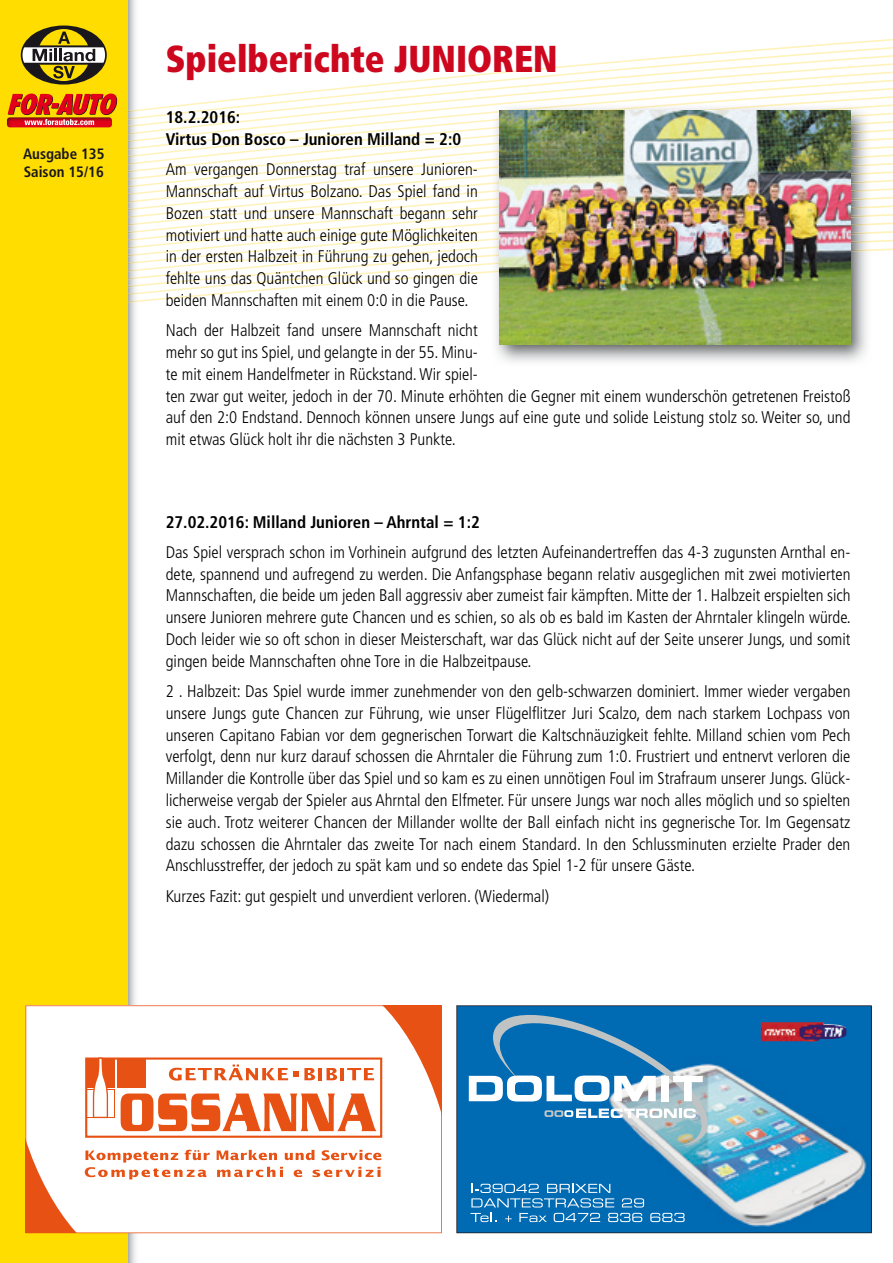
<style>
.page{position:relative;width:893px;height:1263px;background:#fff}
.page>*{position:absolute;margin:0;border:0;box-sizing:border-box;transform-origin:0 0}
.t1{font:900 condensed 37.5px "Frutiger";color:#cd071e;scale:.95 1}
.t2{font:300 condensed 16.8px/21.8px "Frutiger";color:#010000;text-align:justify}
.t3{font:700 condensed 16.8px/21.8px "Frutiger";color:#010000}
.t4{font:700 condensed 15px/18px "Frutiger";color:#1a171c}
</style>
<div class="page">
<svg style="left:145px;top:39px;width:748px;height:70px"></svg>
<img style="left:128px;top:0;width:11px;height:1263px">
<svg style="left:128px;top:109px;width:765px;height:194px"></svg>
<div style="left:0;top:0;width:128px;height:1263px;background:#fd0"></div>
<svg style="left:21px;top:26px;width:86px;height:59px"></svg>
<img style="left:7px;top:118px;width:105px;height:9px">
<svg style="left:8px;top:94px;width:110px;height:31px"></svg>
<svg style="left:26px;top:1006px;width:415px;height:227px"></svg>
<svg style="left:456px;top:1005px;width:416px;height:228px;background:#3887bb"></svg>
<img style="left:491px;top:103px;width:380px;height:259px">
<img style="left:491px;top:208px;width:380px;height:48px">
<img style="left:491px;top:200px;width:380px;height:8px">
<img style="left:491px;top:192px;width:380px;height:8px">
<img style="left:491px;top:184px;width:380px;height:8px">
<img style="left:491px;top:176px;width:380px;height:8px">
<img style="left:491px;top:168px;width:380px;height:8px">
<img style="left:491px;top:160px;width:380px;height:8px">
<img style="left:491px;top:152px;width:380px;height:8px">
<img style="left:491px;top:106px;width:380px;height:31px">
<img style="left:491px;top:103px;width:325px;height:26px">
<img style="left:491px;top:103px;width:215px;height:18px">
<img style="left:491px;top:103px;width:117px;height:10px">
<img style="left:491px;top:103px;width:27px;height:2px">
<img style="left:499px;top:111px;width:351px;height:234px">
<p class="t4" style="left:23px;top:145px;width:83px">Ausgabe 135<br>Saison 15/16</p>
<h1 class="t1" style="left:166px;top:36px;width:414px">Spielberichte JUNIOREN</h1>
<p class="t3" style="left:166px;top:107px;width:297px">18.2.2016:<br>Virtus Don Bosco – Junioren Milland = 2:0</p>
<p class="t2" style="left:166px;top:159px;width:314px">Am vergangen Donnerstag traf unsere Junioren-Mannschaft auf Virtus Bolzano. Das Spiel fand in Bozen statt und unsere Mannschaft begann sehr motiviert und hatte auch einige gute Möglichkeiten in der ersten Halbzeit in Führung zu gehen, jedoch fehlte uns das Quäntchen Glück und so gingen die beiden Mannschaften mit einem 0:0 in die Pause.</p>
<p class="t2" style="left:166px;top:320px;width:686px;text-align:left">Nach der Halbzeit fand unsere Mannschaft nicht<br>mehr so gut ins Spiel, und gelangte in der 55. Minu-<br>te mit einem Handelfmeter in Rückstand. Wir spiel-<br>ten zwar gut weiter, jedoch in der 70. Minute erhöhten die Gegner mit einem wunderschön getretenen Freistoß auf den 2:0 Endstand. Dennoch können unsere Jungs auf eine gute und solide Leistung stolz so. Weiter so, und mit etwas Glück holt ihr die nächsten 3 Punkte.</p>
<p class="t3" style="left:166px;top:511px;width:316px">27.02.2016: Milland Junioren – Ahrntal = 1:2</p>
<p class="t2" style="left:166px;top:541px;width:687px">Das Spiel versprach schon im Vorhinein aufgrund des letzten Aufeinandertreffen das 4-3 zugunsten Arnthal en&shy;dete, spannend und aufregend zu werden. Die Anfangsphase begann relativ ausgeglichen mit zwei motivierten Mannschaften, die beide um jeden Ball aggressiv aber zumeist fair kämpften. Mitte der 1. Halbzeit erspielten sich unsere Junioren mehrere gute Chancen und es schien, so als ob es bald im Kasten der Ahrntaler klingeln würde.<br>Doch leider wie so oft schon in dieser Meisterschaft, war das Glück nicht auf der Seite unserer Jungs, und somit gingen beide Mannschaften ohne Tore in die Halbzeitpause.</p>
<p class="t2" style="left:166px;top:681px;width:686px">2 . Halbzeit: Das Spiel wurde immer zunehmender von den gelb-schwarzen dominiert. Immer wieder vergaben unsere Jungs gute Chancen zur Führung, wie unser Flügelflitzer Juri Scalzo, dem nach starkem Lochpass von unseren Capitano Fabian vor dem gegnerischen Torwart die Kaltschnäuzigkeit fehlte. Milland schien vom Pech verfolgt, denn nur kurz darauf schossen die Ahrntaler die Führung zum 1:0. Frustriert und entnervt verloren die Millander die Kontrolle über das Spiel und so kam es zu einen unnötigen Foul im Strafraum unserer Jungs. Glück&shy;licherweise vergab der Spieler aus Ahrntal den Elfmeter. Für unsere Jungs war noch alles möglich und so spielten sie auch. Trotz weiterer Chancen der Millander wollte der Ball einfach nicht ins gegnerische Tor. Im Gegensatz dazu schossen die Ahrntaler das zweite Tor nach einem Standard. In den Schlussminuten erzielte Prader den Anschlusstreffer, der jedoch zu spät kam und so endete das Spiel 1-2 für unsere Gäste.</p>
<p class="t2" style="left:166px;top:885px;width:385px">Kurzes Fazit: gut gespielt und unverdient verloren. (Wiedermal)</p>
</div>
